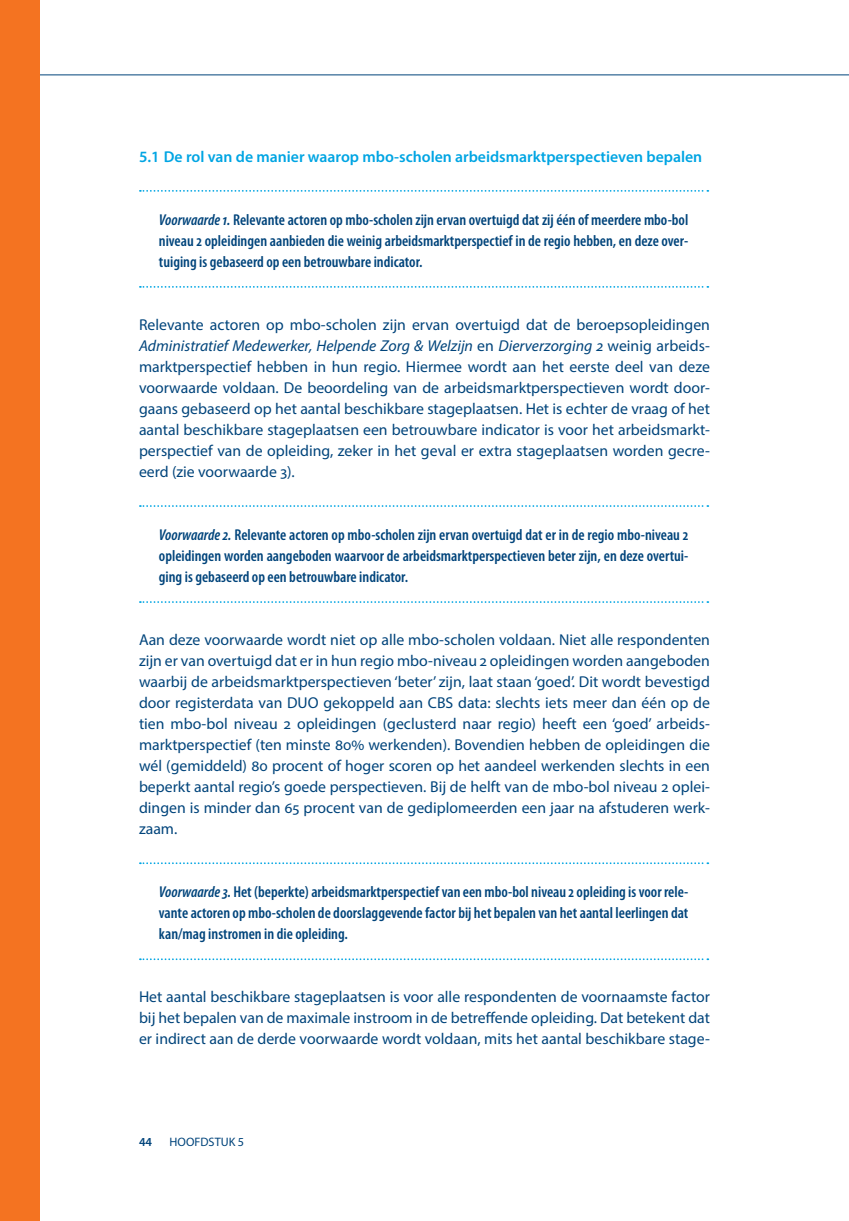
<style>
.page{position:relative;width:849px;height:1221px;background:#fff}
.page>*{position:absolute;margin:0;border:0;box-sizing:border-box;transform-origin:0 0}
.t1{font:15.75px/21px "Myriad Pro";color:#00447b;text-align:justify}
.t2{font:600 condensed 15.75px/21px "Myriad Pro";color:#00447b;text-align:justify}
.t3{font:600 15.75px "Myriad Pro";color:#00a5e3}
.t4{font:12.25px "Myriad Pro";color:#00447b}
.t5{font:600 12.25px "Myriad Pro";color:#00447b}
.s1{font-style:italic}
</style>
<div class="page">
<div style="left:0;top:0;width:40px;height:1220px;background:#f47321"></div>
<svg style="left:140px;top:190px;width:568px;height:2px"></svg>
<svg style="left:140px;top:286px;width:568px;height:2px"></svg>
<svg style="left:140px;top:505px;width:568px;height:2px"></svg>
<svg style="left:140px;top:601px;width:568px;height:2px"></svg>
<svg style="left:140px;top:862px;width:568px;height:2px"></svg>
<svg style="left:140px;top:958px;width:568px;height:2px"></svg>
<p class="t3" style="left:139px;top:147px;width:564px">5.1 De rol van de manier waarop mbo-scholen arbeidsmarktperspectieven bepalen</p>
<p class="t2" style="left:159px;top:209px;width:531px"><span class="s1">Voorwaarde 1.</span> Relevante actoren op mbo-scholen zijn ervan overtuigd dat zij één of meerdere mbo-bol niveau 2 opleidingen aanbieden die weinig arbeidsmarktperspectief in de regio hebben, en deze over&shy;tuiging is gebaseerd op een betrouwbare indicator.</p>
<p class="t1" style="left:139px;top:314px;width:572px">Relevante actoren op mbo-scholen zijn ervan overtuigd dat de beroepsopleidingen <span class="s1">Administratief Medewerker, Helpende Zorg &amp; Welzijn</span> en <span class="s1">Dierverzorging 2</span> weinig arbeids&shy;marktperspectief hebben in hun regio. Hiermee wordt aan het eerste deel van deze voorwaarde voldaan. De beoordeling van de arbeidsmarktperspectieven wordt door&shy;gaans gebaseerd op het aantal beschikbare stageplaatsen. Het is echter de vraag of het aantal beschikbare stageplaatsen een betrouwbare indicator is voor het arbeidsmarkt&shy;perspectief van de opleiding, zeker in het geval er extra stageplaatsen worden gecre&shy;ëerd (zie voorwaarde 3).</p>
<p class="t2" style="left:159px;top:524px;width:531px"><span class="s1">Voorwaarde 2.</span> Relevante actoren op mbo-scholen zijn ervan overtuigd dat er in de regio mbo-niveau 2 opleidingen worden aangeboden waarvoor de arbeidsmarktperspectieven beter zijn, en deze overtui&shy;ging is gebaseerd op een betrouwbare indicator.</p>
<p class="t1" style="left:139px;top:629px;width:572px">Aan deze voorwaarde wordt niet op alle mbo-scholen voldaan. Niet alle respondenten zijn er van overtuigd dat er in hun regio mbo-niveau 2 opleidingen worden aangeboden waarbij de arbeidsmarktperspectieven ‘beter’ zijn, laat staan ‘goed’. Dit wordt bevestigd door registerdata van DUO gekoppeld aan CBS data: slechts iets meer dan één op de tien mbo-bol niveau 2 opleidingen (geclusterd naar regio) heeft een ‘goed’ arbeids&shy;marktperspectief (ten minste 80% werkenden). Bovendien hebben de opleidingen die wél (gemiddeld) 80 procent of hoger scoren op het aandeel werkenden slechts in een beperkt aantal regio’s goede perspectieven. Bij de helft van de mbo-bol niveau 2 oplei&shy;dingen is minder dan 65 procent van de gediplomeerden een jaar na afstuderen werk&shy;zaam.</p>
<p class="t2" style="left:159px;top:881px;width:531px"><span class="s1">Voorwaarde 3.</span> Het (beperkte) arbeidsmarktperspectief van een mbo-bol niveau 2 opleiding is voor rele&shy;vante actoren op mbo-scholen de doorslaggevende factor bij het bepalen van het aantal leerlingen dat kan/mag instromen in die opleiding.</p>
<p class="t1" style="left:139px;top:986px;width:572px">Het aantal beschikbare stageplaatsen is voor alle respondenten de voornaamste factor bij het bepalen van de maximale instroom in de betreffende opleiding. Dat betekent dat er indirect aan de derde voorwaarde wordt voldaan, mits het aantal beschikbare stage-</p>
<p class="t5" style="left:139px;top:1133px;width:15px">44</p>
<p class="t4" style="left:169px;top:1134px;width:76px">HOOFDSTUK 5</p>
</div>
